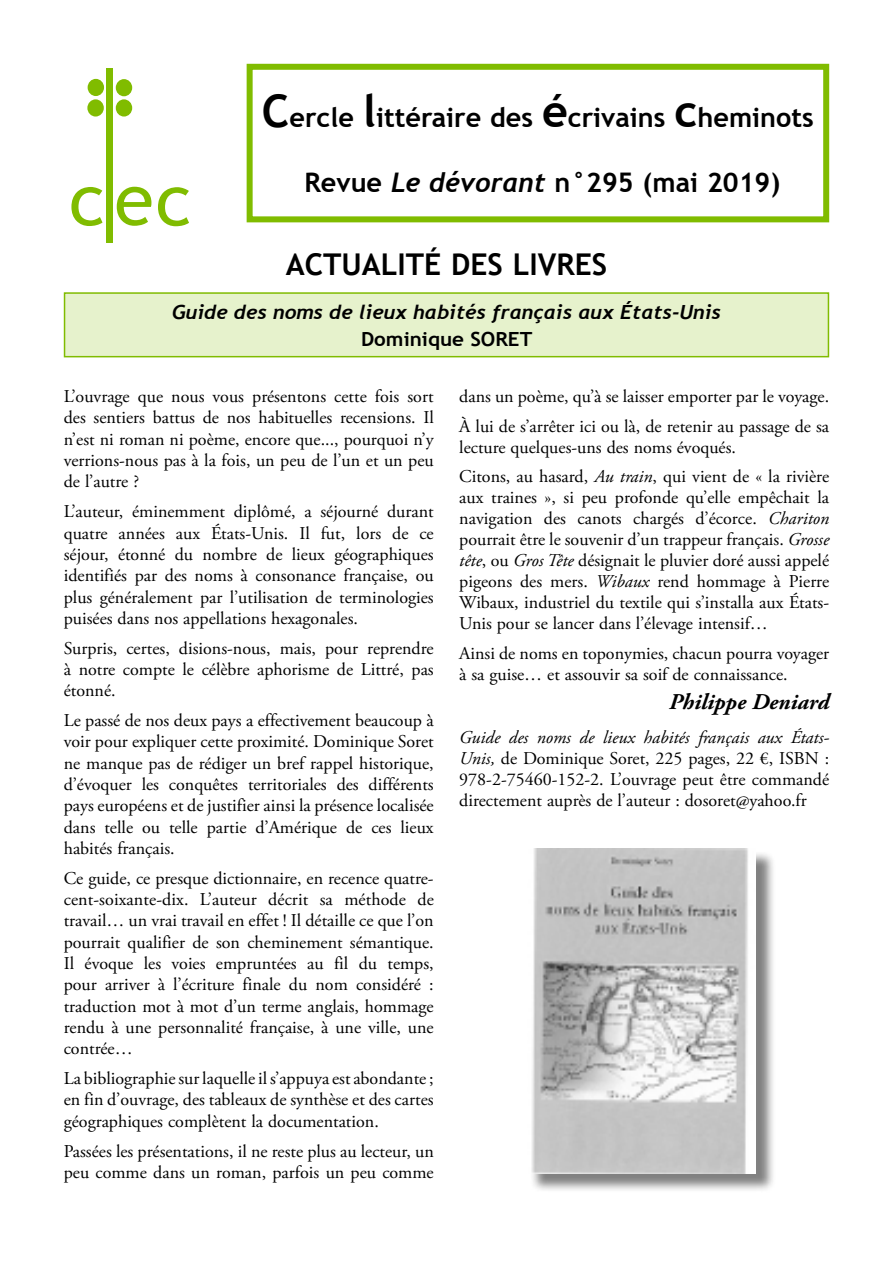
<style>
.page{position:relative;width:893px;height:1263px;background:#fff}
.page>*{position:absolute;margin:0;border:0;box-sizing:border-box;transform-origin:0 0}
.t1{font:72px "Trebuchet MS";color:#80bc00}
.t2{font:700 30px "Trebuchet MS";color:#000}
.t3{font:700 27px "Trebuchet MS";color:#000}
.t4{font:italic 700 22.5px "Adobe Garamond Pro";color:#000}
.t5{font:italic 700 19.5px "Trebuchet";color:#000;scale:1.06 1}
.t6{font:700 19.5px "Trebuchet MS";color:#000;scale:1.06 1}
.t7{font:18px/21.3px "Adobe Garamond Pro";color:#000;text-align:justify}
.s1{font-size:45px}
.s2{font-family:"Trebuchet";font-style:italic}
.s3{font-style:italic}
</style>
<div class="page">
<div style="left:530px;top:851px;width:246px;height:342px;background:#000;opacity:.5"></div>
<img style="left:530px;top:848px;width:226px;height:326px">
<div style="left:65px;top:293px;width:763px;height:64px;background:#e6f2cc"></div>
<div style="left:64px;top:292px;width:765px;height:65px;border:2px solid #80bc00"></div>
<div style="left:247px;top:64px;width:582px;height:158px;border:6px solid #80bc00"></div>
<div style="left:116px;top:79px;width:16px;height:17px;background:#80bc00;border-radius:50%"></div>
<div style="left:106px;top:68px;width:7px;height:174px;background:#80bc00"></div>
<div style="left:87px;top:99px;width:17px;height:18px;background:#80bc00;border-radius:50%"></div>
<div style="left:88px;top:79px;width:16px;height:17px;background:#80bc00;border-radius:50%"></div>
<div style="left:116px;top:99px;width:16px;height:18px;background:#80bc00;border-radius:50%"></div>
<h1 class="t1" style="left:69px;top:154px;width:124px">cec</h1>
<h3 class="t3" style="left:262px;top:101px;width:553px"><span class="s1">C</span>ercle <span class="s1">l</span>ittéraire des <span class="s1">é</span>crivains <span class="s1">c</span>heminots</h3>
<h3 class="t3" style="left:304px;top:166px;width:477px">Revue <span class="s2">Le dévorant</span> n°295 (mai 2019)</h3>
<h2 class="t2" style="left:286px;top:245px;width:323px">ACTUALITÉ DES LIVRES</h2>
<p class="t5" style="left:172px;top:299px;width:519px">Guide des noms de lieux habités français aux États-Unis</p>
<p class="t6" style="left:361px;top:326px;width:163px">Dominique SORET</p>
<p class="t7" style="left:64px;top:386px;width:371px">L’ouvrage que nous vous présentons cette fois sort des sentiers battus de nos habituelles recensions. Il n’est ni roman ni poème, encore que..., pourquoi n’y verrions-nous pas à la fois, un peu de l’un et un peu de l’autre ?</p>
<p class="t7" style="left:64px;top:501px;width:371px">L’auteur, éminemment diplômé, a séjourné durant quatre années aux États-Unis. Il fut, lors de ce séjour, étonné du nombre de lieux géographiques identifiés par des noms à consonance française, ou plus généralement par l’utilisation de terminologies puisées dans nos appellations hexagonales.</p>
<p class="t7" style="left:64px;top:638px;width:371px">Surpris, certes, disions-nous, mais, pour reprendre à notre compte le célèbre aphorisme de Littré, pas étonné.</p>
<p class="t7" style="left:64px;top:710px;width:371px">Le passé de nos deux pays a effectivement beaucoup à voir pour expliquer cette proximité. Dominique Soret ne manque pas de rédiger un bref rappel historique, d’évoquer les conquêtes territoriales des différents pays européens et de justifier ainsi la présence localisée dans telle ou telle partie d’Amérique de ces lieux habités français.</p>
<p class="t7" style="left:64px;top:868px;width:372px">Ce guide, ce presque dictionnaire, en recence quatre&shy;cent-soixante-dix. L’auteur décrit sa méthode de travail… un vrai travail en effet ! Il détaille ce que l’on pourrait qualifier de son cheminement sémantique.<br>Il évoque les voies empruntées au fil du temps, pour arriver à l’écriture finale du nom considéré : traduction mot à mot d’un terme anglais, hommage rendu à une personnalité française, à une ville, une contrée…</p>
<p class="t7" style="left:64px;top:1068px;width:371px">La bibliographie sur laquelle il s’appuya est abondante ; en fin d’ouvrage, des tableaux de synthèse et des cartes géographiques complètent la documentation.</p>
<p class="t7" style="left:64px;top:1141px;width:371px">Passées les présentations, il ne reste plus au lecteur, un peu comme dans un roman, parfois un peu comme</p>
<p class="t7" style="left:459px;top:382px;width:371px;line-height:29.5px">dans un poème, qu’à se laisser emporter par le voyage.<br>À lui de s’arrêter ici ou là, de retenir au passage de sa</p>
<p class="t7" style="left:459px;top:433px;width:371px;line-height:29.5px">lecture quelques-uns des noms évoqués.<br>Citons, au hasard, <span class="s3">Au train</span>, qui vient de « la rivière</p>
<p class="t7" style="left:459px;top:488px;width:372px">aux traines », si peu profonde qu’elle empêchait la navigation des canots chargés d’écorce. <span class="s3">Chariton </span>pourrait être le souvenir d’un trappeur français. <span class="s3">Grosse tête</span>, ou <span class="s3">Gros Tête</span> désignait le pluvier doré aussi appelé pigeons des mers. <span class="s3">Wibaux</span> rend hommage à Pierre Wibaux, industriel du textile qui s’installa aux États-Unis pour se lancer dans l’élevage intensif…</p>
<p class="t7" style="left:459px;top:643px;width:371px">Ainsi de noms en toponymies, chacun pourra voyager à sa guise… et assouvir sa soif de connaissance.</p>
<p class="t4" style="left:669px;top:689px;width:162px">Philippe Deniard</p>
<p class="t7" style="left:459px;top:727px;width:371px"><span class="s3">Guide des noms de lieux habités français aux États-Unis,</span> de Dominique Soret, 225 pages, 22 €, ISBN :<br>978-2-75460-152-2. L’ouvrage peut être commandé directement auprès de l’auteur : dosoret@yahoo.fr</p>
</div>
